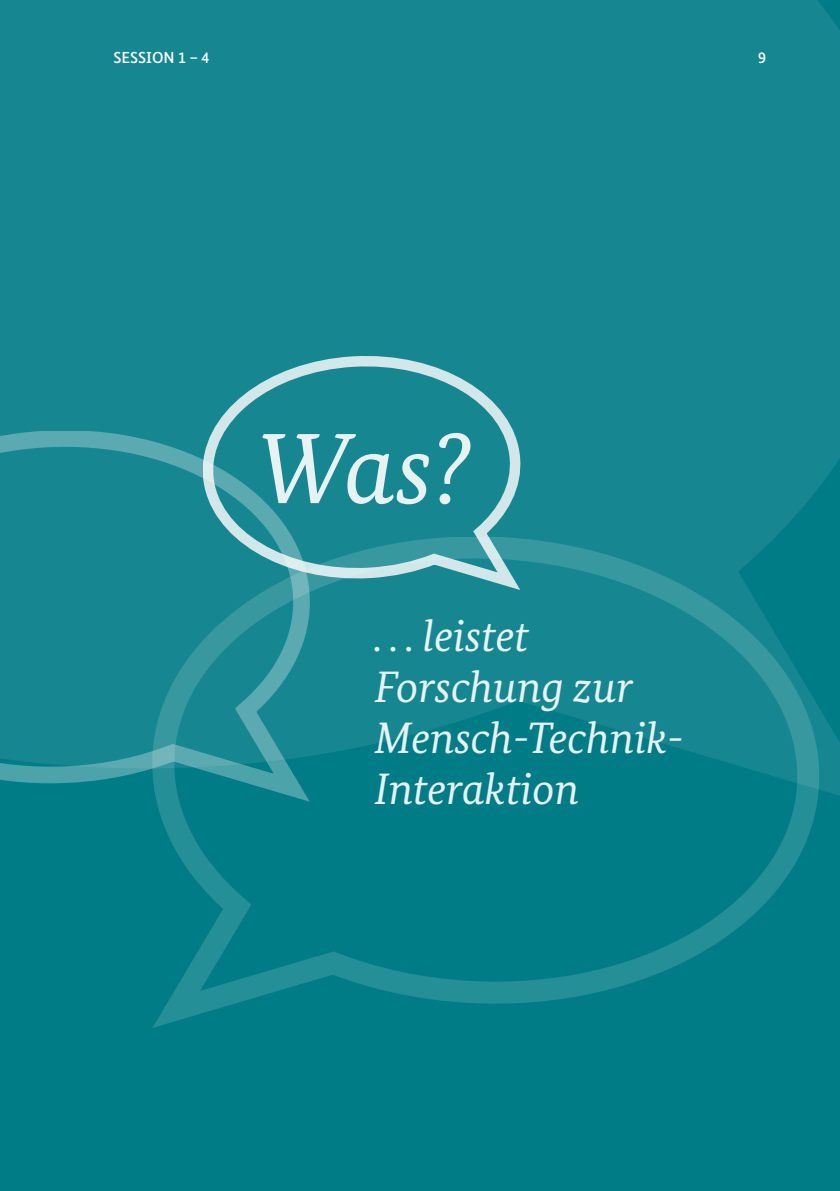
<style>
.page{position:relative;width:840px;height:1191px;background:#fff}
.page>*{position:absolute;margin:0;border:0;box-sizing:border-box;transform-origin:0 0}
.t1{font:italic 100px "Bundes Serif";color:#fff}
.t2{font:italic 44px/51px "Bundes Serif";color:#fff}
.t3{font:500 16px "Bundes Sans";color:#fff}
</style>
<div class="page">
<div style="left:0;top:0;width:839px;height:1191px;background:#007c87"></div>
<div style="left:0;top:0;width:839px;height:802px;background:#168791"></div>
<svg style="left:203px;top:357px;width:317px;height:181px"></svg>
<svg style="left:0;top:431px;width:310px;height:370px"></svg>
<svg style="left:152px;top:538px;width:665px;height:490px"></svg>
<p class="t3" style="left:113px;top:48px;width:97px">SESSION 1 – 4</p>
<p class="t3" style="left:757px;top:48px;width:9px">9</p>
<h1 class="t1" style="left:257px;top:408px;width:215px">Was?</h1>
<p class="t2" style="left:374px;top:610px;width:311px">. . . leistet<br>Forschung zur<br>Mensch-Technik-<br>Interaktion</p>
</div>
